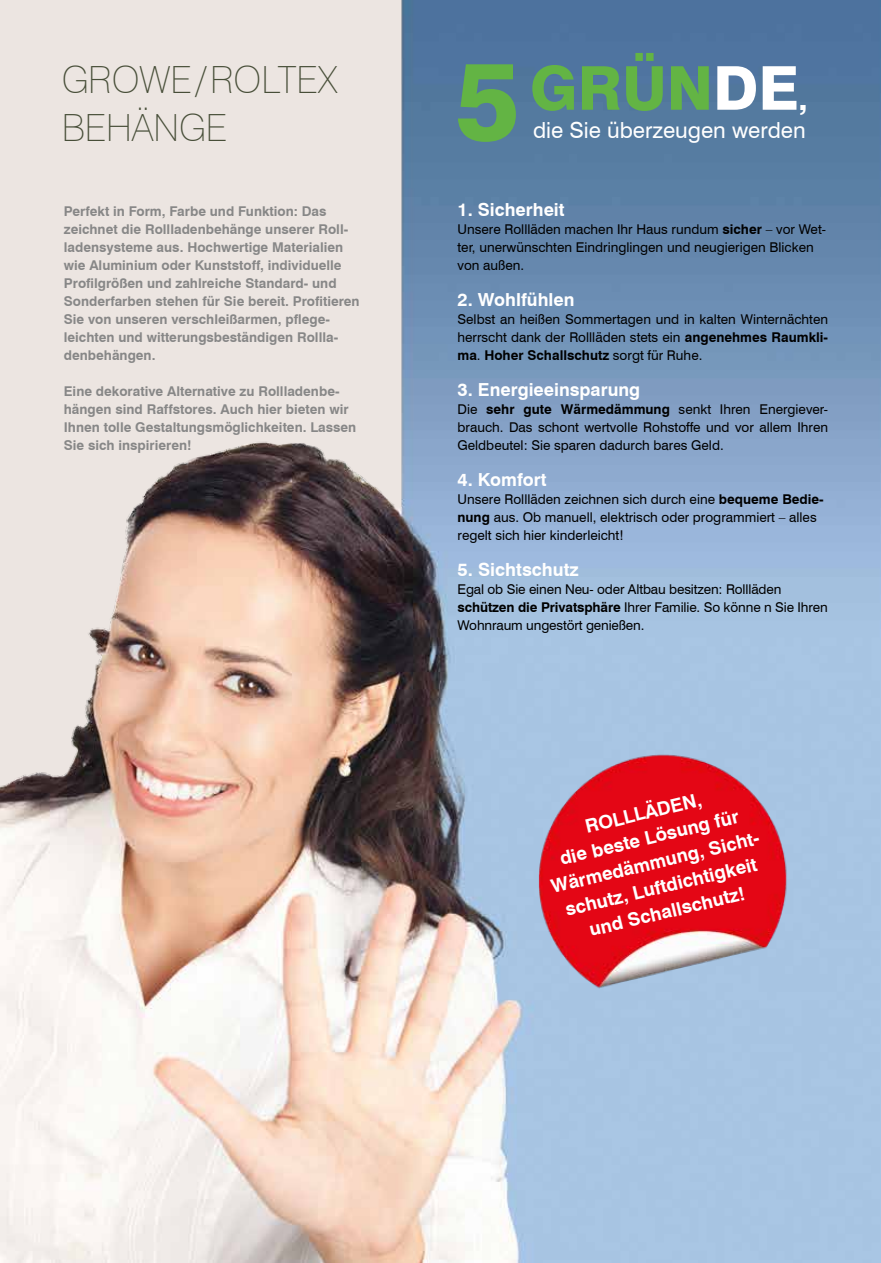
<style>
.page{position:relative;width:881px;height:1263px;background:#fff}
.page>*{position:absolute;margin:0;border:0;box-sizing:border-box;transform-origin:0 0}
.t1{font:800 109.2px "Swiss 721 BT";color:#63b444}
.t2{font:800 60.45px "Swiss 721 BT";color:#63b444}
.t3{font:100 37.5px/48px "Swiss 721 BT";color:#474e38}
.t4{font:22.2px "Swiss 721 BT";color:#fff}
.t5{font:700 18.75px/25.3px "Swiss 721 BT";color:#fff;text-align:center}
.t6{font:700 18.15px "Swiss 721 BT";color:#fff}
.t7{font:700 18px "Swiss 721 BT";color:#fff}
.t8{font:13.5px/18px "Swiss 721 BT";color:#000}
.t9{font:700 13.5px/18px "Swiss 721 BT";color:#878787}
.s1{color:#fff}
.s2{font-size:28.95px;color:#fff}
.s3{font-weight:700}
</style>
<div class="page">
<img style="left:0;top:0;width:880px;height:1263px">
<img style="left:525px;top:738px;width:270px;height:270px">
<h3 class="t3" style="left:62px;top:55px;width:277px">GROWE/ROLTEX<br>BEHÄNGE</h3>
<p class="t9" style="left:64px;top:202px;width:297px">Perfekt in Form, Farbe und Funktion: Das zeichnet die Rollladenbehänge unserer Roll&shy;ladensysteme aus. Hochwertige Materialien wie Aluminium oder Kunststoff, individuelle Profilgrößen und zahlreiche Standard- und Sonderfarben stehen für Sie bereit. Profitieren Sie von unseren verschleißarmen, pflege&shy;leichten und witterungsbeständigen Rollla&shy;denbehängen.</p>
<p class="t9" style="left:64px;top:382px;width:294px">Eine dekorative Alternative zu Rollladenbe&shy;hängen sind Raffstores. Auch hier bieten wir Ihnen tolle Gestaltungsmöglichkeiten. Lassen Sie sich inspirieren!</p>
<h1 class="t1" style="left:455px;top:35px;width:66px">5</h1>
<h2 class="t2" style="left:529px;top:52px;width:279px">GRÜN<span class="s1">DE</span><span class="s2">,</span></h2>
<h3 class="t4" style="left:533px;top:117px;width:274px">die Sie überzeugen werden</h3>
<h3 class="t7" style="left:457px;top:199px;width:108px">1. Sicherheit</h3>
<p class="t8" style="left:457px;top:220px;width:370px">Unsere Rollläden machen Ihr Haus rundum <span class="s3">sicher</span> – vor Wet&shy;ter, unerwünschten Eindringlingen und neugierigen Blicken von außen.</p>
<h3 class="t7" style="left:457px;top:289px;width:118px">2. Wohlfühlen</h3>
<p class="t8" style="left:457px;top:310px;width:372px;text-align:justify">Selbst an heißen Sommertagen und in kalten Winternächten herrscht dank der Rollläden stets ein <span class="s3">angenehmes Raumkli&shy;ma</span>. <span class="s3">Hoher Schallschutz</span> sorgt für Ruhe.</p>
<h3 class="t7" style="left:457px;top:379px;width:184px">3. Energieeinsparung</h3>
<p class="t8" style="left:457px;top:400px;width:372px;text-align:justify">Die <span class="s3">sehr gute Wärmedämmung</span> senkt Ihren Energiever&shy;brauch. Das schont wertvolle Rohstoffe und vor allem Ihren Geldbeutel: Sie sparen dadurch bares Geld.</p>
<h3 class="t7" style="left:457px;top:469px;width:90px">4. Komfort</h3>
<p class="t8" style="left:457px;top:490px;width:367px">Unsere Rollläden zeichnen sich durch eine <span class="s3">bequeme Bedie&shy;nung</span> aus. Ob manuell, elektrisch oder programmiert – alles regelt sich hier kinderleicht!</p>
<h3 class="t6" style="left:457px;top:559px;width:123px">5. Sichtschutz</h3>
<p class="t8" style="left:457px;top:580px;width:371px">Egal ob Sie einen Neu- oder Altbau besitzen: Rollläden <span class="s3">schützen die Privatsphäre</span> Ihrer Familie. So könne n Sie Ihren<br>Wohnraum ungestört genießen.</p>
<h3 class="t5" style="left:536px;top:824px;width:218px;rotate:-13deg">ROLLLÄDEN,<br>die beste Lösung für<br>Wärmedämmung, Sicht&shy;schutz, Luftdichtigkeit und Schallschutz!</h3>
</div>
